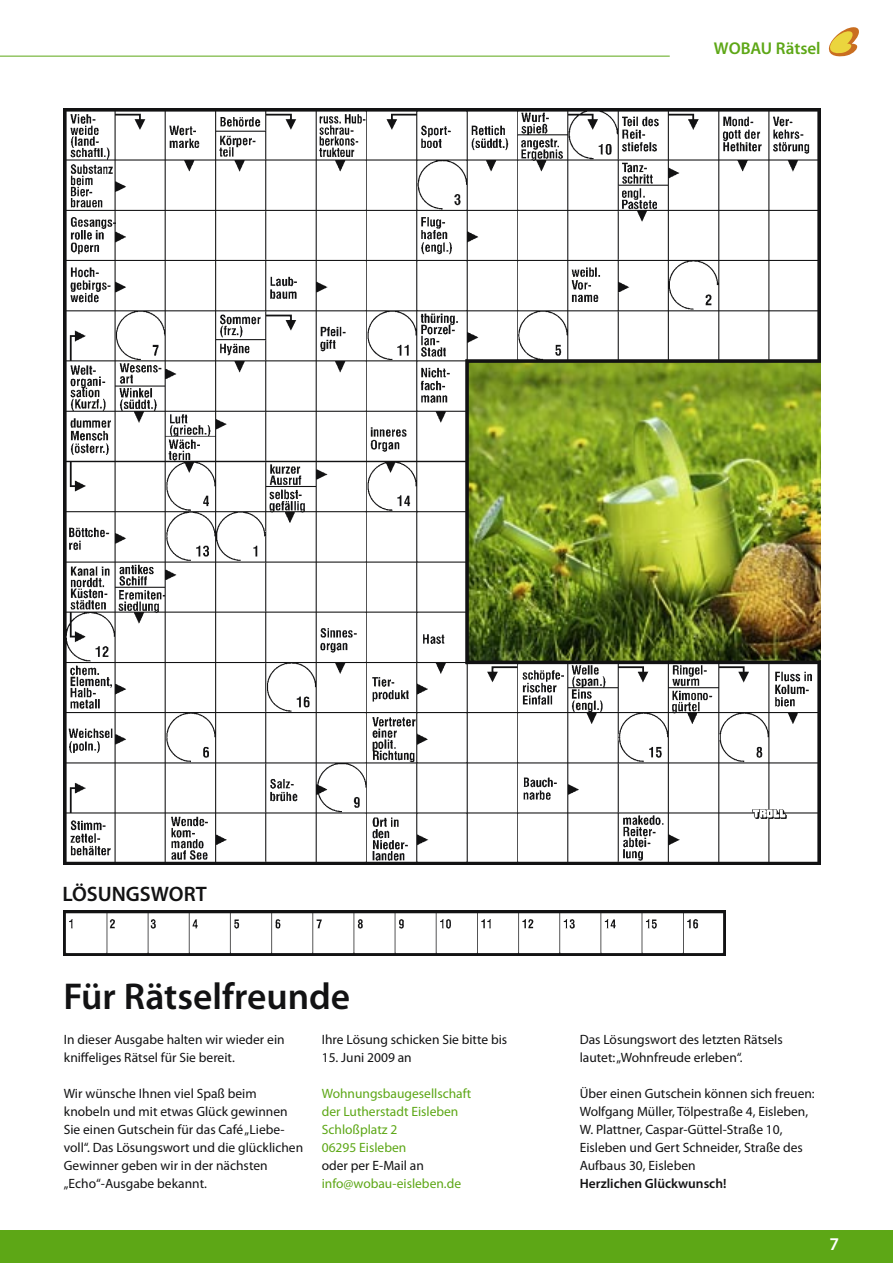
<style>
.page{position:relative;width:893px;height:1263px;background:#fff}
.page>*{position:absolute;margin:0;border:0;box-sizing:border-box;transform-origin:0 0}
.WOBAU_Journal_Haedline{font:600 37.5px "Myriad Pro";color:#121213}
.WOBAU_Journal_Nachrichten{font:600 21px "Myriad Pro";color:#121213}
.t1{font:600 18px "Myriad Pro";color:#fff}
.WOBAU_Journal_Rubrik{font:600 17.1px "Myriad Pro";color:#5da716}
.WOBAU_Journal_Fließtext{font:13.5px/18px "Myriad Pro";color:#121213}
.WOBAU_Journal_Fließtext-2{font:13.5px "Myriad Pro";color:#5da716}
.WOBAU_Journal_Fließtext-3{font:600 13.5px "Myriad Pro";color:#121213}
</style>
<div class="page">
<svg style="left:828px;top:27px;width:31px;height:30px"></svg>
<hr style="left:0;top:56px;width:670px;height:1px;background:#5da716">
<div style="left:0;top:1230px;width:893px;height:33px;background:#5da716"></div>
<img style="left:64px;top:108px;width:757px;height:756px">
<img style="left:64px;top:910px;width:662px;height:46px">
<p class="WOBAU_Journal_Rubrik" style="left:714px;top:39px;width:108px">WOBAU Rätsel</p>
<p class="WOBAU_Journal_Nachrichten" style="left:63px;top:882px;width:146px">LÖSUNGSWORT</p>
<p class="WOBAU_Journal_Haedline" style="left:63px;top:976px;width:288px">Für Rätselfreunde</p>
<p class="WOBAU_Journal_Fließtext" style="left:64px;top:1031px;width:222px">In dieser Ausgabe halten wir wieder ein kniffeliges Rätsel für Sie bereit.</p>
<p class="WOBAU_Journal_Fließtext" style="left:64px;top:1085px;width:194px">Wir wünsche Ihnen viel Spaß beim</p>
<p class="WOBAU_Journal_Fließtext" style="left:64px;top:1103px;width:241px">knobeln und mit etwas Glück gewinnen Sie einen Gutschein für das Café „Liebe&shy;voll“. Das Lösungswort und die glücklichen Gewinner geben wir in der nächsten „Echo“-Ausgabe bekannt.</p>
<p class="WOBAU_Journal_Fließtext" style="left:322px;top:1031px;width:187px">Ihre Lösung schicken Sie bitte bis</p>
<p class="WOBAU_Journal_Fließtext" style="left:322px;top:1049px;width:92px">15. Juni 2009 an</p>
<p class="WOBAU_Journal_Fließtext-2" style="left:322px;top:1086px;width:151px">Wohnungsbaugesellschaft</p>
<p class="WOBAU_Journal_Fließtext-2" style="left:322px;top:1104px;width:138px">der Lutherstadt Eisleben</p>
<p class="WOBAU_Journal_Fließtext-2" style="left:322px;top:1122px;width:77px">Schloßplatz 2</p>
<p class="WOBAU_Journal_Fließtext-2" style="left:322px;top:1140px;width:86px">06295 Eisleben</p>
<p class="WOBAU_Journal_Fließtext" style="left:322px;top:1157px;width:104px">oder per E-Mail an</p>
<p class="WOBAU_Journal_Fließtext-2" style="left:322px;top:1176px;width:141px">info@wobau-eisleben.de</p>
<p class="WOBAU_Journal_Fließtext" style="left:580px;top:1031px;width:205px">Das Lösungswort des letzten Rätsels</p>
<p class="WOBAU_Journal_Fließtext" style="left:580px;top:1049px;width:165px">lautet: „Wohnfreude erleben“.</p>
<p class="WOBAU_Journal_Fließtext" style="left:580px;top:1085px;width:237px">Über einen Gutschein können sich freuen:</p>
<p class="WOBAU_Journal_Fließtext" style="left:580px;top:1103px;width:230px">Wolfgang Müller, Tölpestraße 4, Eisleben,</p>
<p class="WOBAU_Journal_Fließtext" style="left:580px;top:1121px;width:225px">W. Plattner, Caspar-Güttel-Straße 10,<br>Eisleben und Gert Schneider, Straße des<br>Aufbaus 30, Eisleben</p>
<p class="WOBAU_Journal_Fließtext-3" style="left:580px;top:1176px;width:148px">Herzlichen Glückwunsch!</p>
<h3 class="t1" style="left:830px;top:1234px;width:11px">7</h3>
</div>
